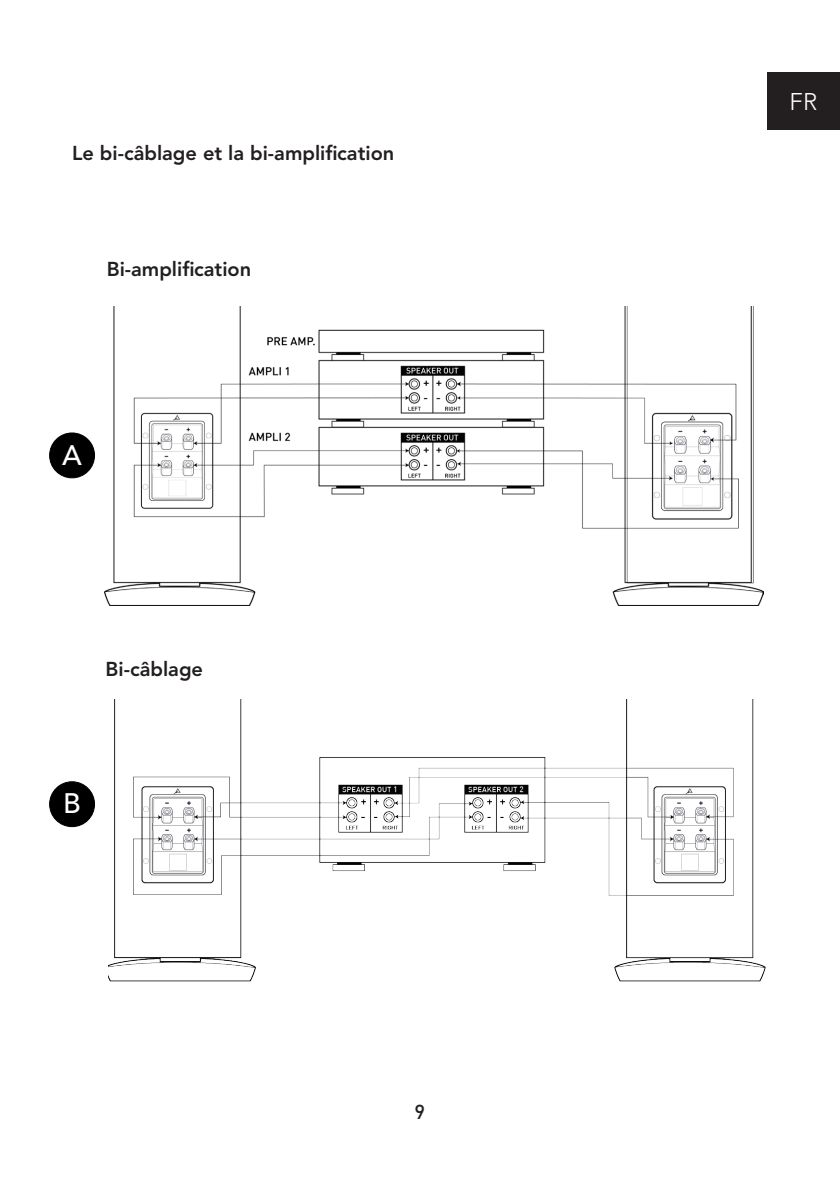
<style>
.page{position:relative;width:840px;height:1191px;background:#fff}
.page>*{position:absolute;margin:0;border:0;box-sizing:border-box;transform-origin:0 0}
.grand_titre{font:500 28px "Avenir LT Std";color:#fff}
.texte{font:300 24px "Avenir LT Std";color:#fff}
.texte-2{font:800 20px "Avenir LT Std";color:#231f20}
.t1{font:500 20px "DIN Pro";color:#231f20}
</style>
<div class="page">
<div style="left:767px;top:72px;width:72px;height:58px;background:#231f20"></div>
<div style="left:50px;top:433px;width:44px;height:45px;background:#000;border-radius:50%"></div>
<div style="left:49px;top:433px;width:46px;height:45px;border:1px solid #000;border-radius:50%"></div>
<div style="left:50px;top:781px;width:44px;height:45px;background:#000;border-radius:50%"></div>
<div style="left:49px;top:781px;width:46px;height:46px;border:1px solid #000;border-radius:50%"></div>
<img style="left:104px;top:307px;width:659px;height:299px">
<img style="left:108px;top:700px;width:657px;height:281px">
<p class="texte-2" style="left:72px;top:141px;width:323px">Le bi-câblage et la bi-amplification</p>
<p class="texte-2" style="left:107px;top:257px;width:146px">Bi-amplification</p>
<p class="grand_titre" style="left:62px;top:439px;width:21px">A</p>
<p class="texte-2" style="left:105px;top:657px;width:99px">Bi-câblage</p>
<p class="grand_titre" style="left:63px;top:787px;width:19px">B</p>
<p class="t1" style="left:414px;top:1098px;width:12px">9</p>
<p class="texte" style="left:789px;top:88px;width:29px">FR</p>
</div>
